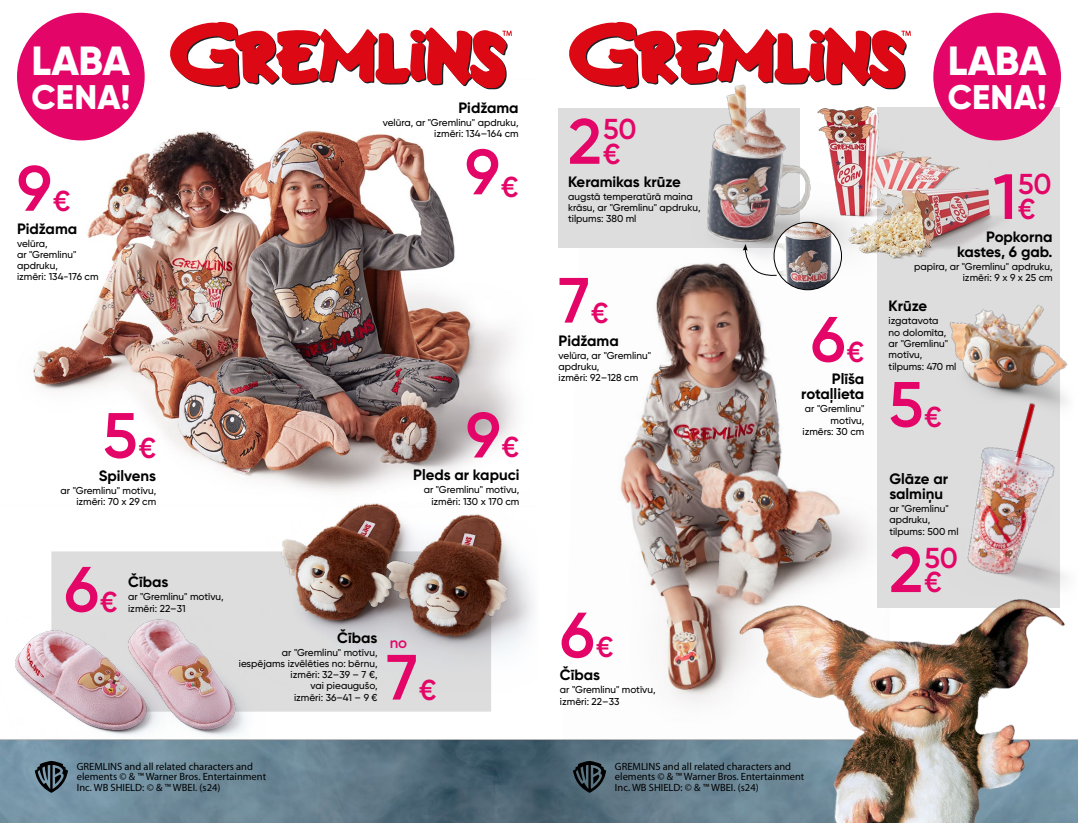
<style>
.page{position:relative;width:1078px;height:823px;background:#fff}
.page>*{position:absolute;margin:0;border:0;box-sizing:border-box;transform-origin:0 0}
.t1{font:600 63.8px "Gilroy";color:#e30567}
.t2{font:800 40.7px "Gilroy";letter-spacing:-.01em;color:#fff}
.t3{font:800 34.1px "Gilroy";letter-spacing:.01em;color:#fff}
.t4{font:600 28.8px/24.5px "Gilroy";color:#e30567}
.t5{font:700 15px/15px "Gilroy";color:#000;text-align:right}
.t6{font:600 15px "Gilroy";color:#e30567}
.t7{font:10.5px/10.8px "Myriad Pro";color:#000}
.t8{font:500 10px/11.2px "Gilroy";color:#000}
.s1{font-size:28.8px}
.s2{font-size:63.8px}
</style>
<div class="page">
<img style="left:563px;top:247px;width:305px;height:347px">
<div style="left:51px;top:551px;width:195px;height:43px;background:#dedddd"></div>
<div style="left:558px;top:108px;width:241px;height:139px;background:#dedddd"></div>
<div style="left:877px;top:108px;width:182px;height:499px;background:#dedddd"></div>
<img style="left:0;top:594px;width:1077px;height:228px">
<img style="left:17px;top:84px;width:499px;height:393px">
<img style="left:650px;top:89px;width:242px;height:194px">
<img style="left:949px;top:263px;width:119px;height:104px">
<img style="left:904px;top:367px;width:173px;height:285px">
<img style="left:794px;top:91px;width:215px;height:196px">
<img style="left:773px;top:222px;width:68px;height:67px;border-radius:34px">
<div style="left:773px;top:222px;width:68px;height:68px;border:1px solid #000;border-radius:50%"></div>
<svg style="left:742px;top:244px;width:35px;height:33px"></svg>
<img style="left:0;top:597px;width:264px;height:177px">
<img style="left:527px;top:577px;width:12px;height:115px">
<img style="left:246px;top:469px;width:281px;height:223px">
<svg style="left:169px;top:22px;width:342px;height:67px"></svg>
<svg style="left:569px;top:22px;width:341px;height:67px"></svg>
<svg style="left:573px;top:760px;width:33px;height:32px"></svg>
<svg style="left:35px;top:760px;width:33px;height:32px"></svg>
<div style="left:933px;top:13px;width:127px;height:127px;background:#e30567;border-radius:50%"></div>
<div style="left:17px;top:13px;width:128px;height:127px;background:#e30567;border-radius:50%"></div>
<h2 class="t2" style="left:31px;top:35px;width:100px">LABA</h2>
<h3 class="t3" style="left:32px;top:75px;width:100px">CENA!</h3>
<h1 class="t1" style="left:17px;top:149px;width:55px">9<span class="s1">€</span></h1>
<h3 class="t5" style="left:17px;top:221px;width:62px">Pidžama</h3>
<p class="t8" style="left:17px;top:237px;width:83px">velūra,<br>ar "Gremlinu" apdruku,<br>izmēri: 134-176 cm</p>
<h3 class="t5" style="left:458px;top:100px;width:62px">Pidžama</h3>
<p class="t8" style="left:382px;top:117px;width:137px;text-align:right">velūra, ar "Gremlinu" apdruku, izmēri: 134–164 cm</p>
<h1 class="t1" style="left:465px;top:132px;width:55px">9<span class="s1">€</span></h1>
<h1 class="t1" style="left:103px;top:395px;width:55px">5<span class="s1">€</span></h1>
<h3 class="t5" style="left:99px;top:467px;width:59px">Spilvens</h3>
<p class="t8" style="left:61px;top:484px;width:97px;text-align:right">ar "Gremlinu" motīvu, izmēri: 70 x 29 cm</p>
<h1 class="t1" style="left:466px;top:395px;width:55px">9<span class="s1">€</span></h1>
<h3 class="t5" style="left:413px;top:467px;width:108px">Pleds ar kapuci</h3>
<p class="t8" style="left:423px;top:484px;width:97px;text-align:right">ar "Gremlinu" motīvu, izmēri: 130 x 170 cm</p>
<h1 class="t1" style="left:64px;top:549px;width:55px">6<span class="s1">€</span></h1>
<h3 class="t5" style="left:128px;top:574px;width:42px">Čības</h3>
<p class="t8" style="left:128px;top:590px;width:97px">ar "Gremlinu" motīvu, izmēri: 22–31</p>
<h3 class="t5" style="left:337px;top:629px;width:42px">Čības</h3>
<p class="t8" style="left:239px;top:646px;width:140px;text-align:right">ar "Gremlinu" motīvu, iespējams izvēlēties no: bērnu, izmēri: 32–39 – 7 €,<br>vai pieaugušo,<br>izmēri: 36–41 – 9 €</p>
<h3 class="t6" style="left:390px;top:632px;width:19px">no</h3>
<h1 class="t1" style="left:386px;top:637px;width:51px">7<span class="s1">€</span></h1>
<p class="t7" style="left:77px;top:760px;width:191px">GREMLINS and all related characters and elements © &amp; ™ Warner Bros. Entertainment<br>Inc. WB SHIELD: © &amp; ™ WBEI. (s24)</p>
<h3 class="t4" style="left:603px;top:117px;width:35px;text-indent:-35px"><span class="s2">2</span>50 €</h3>
<h3 class="t5" style="left:568px;top:174px;width:114px">Keramikas krūze</h3>
<p class="t8" style="left:568px;top:190px;width:134px">augstā temperatūrā maina krāsu, ar "Gremlinu" apdruku, tilpums: 380 ml</p>
<h1 class="t1" style="left:558px;top:260px;width:51px">7<span class="s1">€</span></h1>
<h3 class="t5" style="left:558px;top:332px;width:62px">Pidžama</h3>
<p class="t8" style="left:558px;top:349px;width:94px">velūra, ar "Gremlinu" apdruku,<br>izmēri: 92–128 cm</p>
<h1 class="t1" style="left:560px;top:595px;width:55px">6<span class="s1">€</span></h1>
<h3 class="t5" style="left:560px;top:667px;width:42px">Čības</h3>
<p class="t8" style="left:560px;top:683px;width:97px">ar "Gremlinu" motīvu, izmēri: 22–33</p>
<h1 class="t1" style="left:810px;top:299px;width:55px">6<span class="s1">€</span></h1>
<h3 class="t5" style="left:801px;top:371px;width:65px">Plīša rotaļlieta</h3>
<p class="t8" style="left:802px;top:403px;width:63px;text-align:right">ar "Gremlinu" motīvu, izmērs: 30 cm</p>
<p class="t7" style="left:614px;top:760px;width:191px">GREMLINS and all related characters and elements © &amp; ™ Warner Bros. Entertainment<br>Inc. WB SHIELD: © &amp; ™ WBEI. (s24)</p>
<h2 class="t2" style="left:947px;top:35px;width:100px">LABA</h2>
<h3 class="t3" style="left:947px;top:75px;width:100px">CENA!</h3>
<h3 class="t4" style="left:992px;top:172px;width:60px;text-align:center"><span class="s2">1</span>50 €</h3>
<h3 class="t5" style="left:956px;top:229px;width:97px">Popkorna kastes, 6 gab.</h3>
<p class="t8" style="left:913px;top:260px;width:140px;text-align:right">papīra, ar "Gremlinu" apdruku, izmēri: 9 x 9 x 25 cm</p>
<h3 class="t5" style="left:888px;top:298px;width:40px">Krūze</h3>
<p class="t8" style="left:888px;top:315px;width:69px">izgatavota<br>no dolomīta, ar "Gremlinu" motīvu, tilpums: 470 ml</p>
<h1 class="t1" style="left:888px;top:364px;width:55px">5<span class="s1">€</span></h1>
<h3 class="t5" style="left:889px;top:471px;width:60px;text-align:left">Glāze ar salmiņu</h3>
<p class="t8" style="left:889px;top:502px;width:71px">ar "Gremlinu" apdruku, tilpums: 500 ml</p>
<h3 class="t4" style="left:924px;top:544px;width:35px;text-indent:-35px"><span class="s2">2</span>50 €</h3>
</div>
